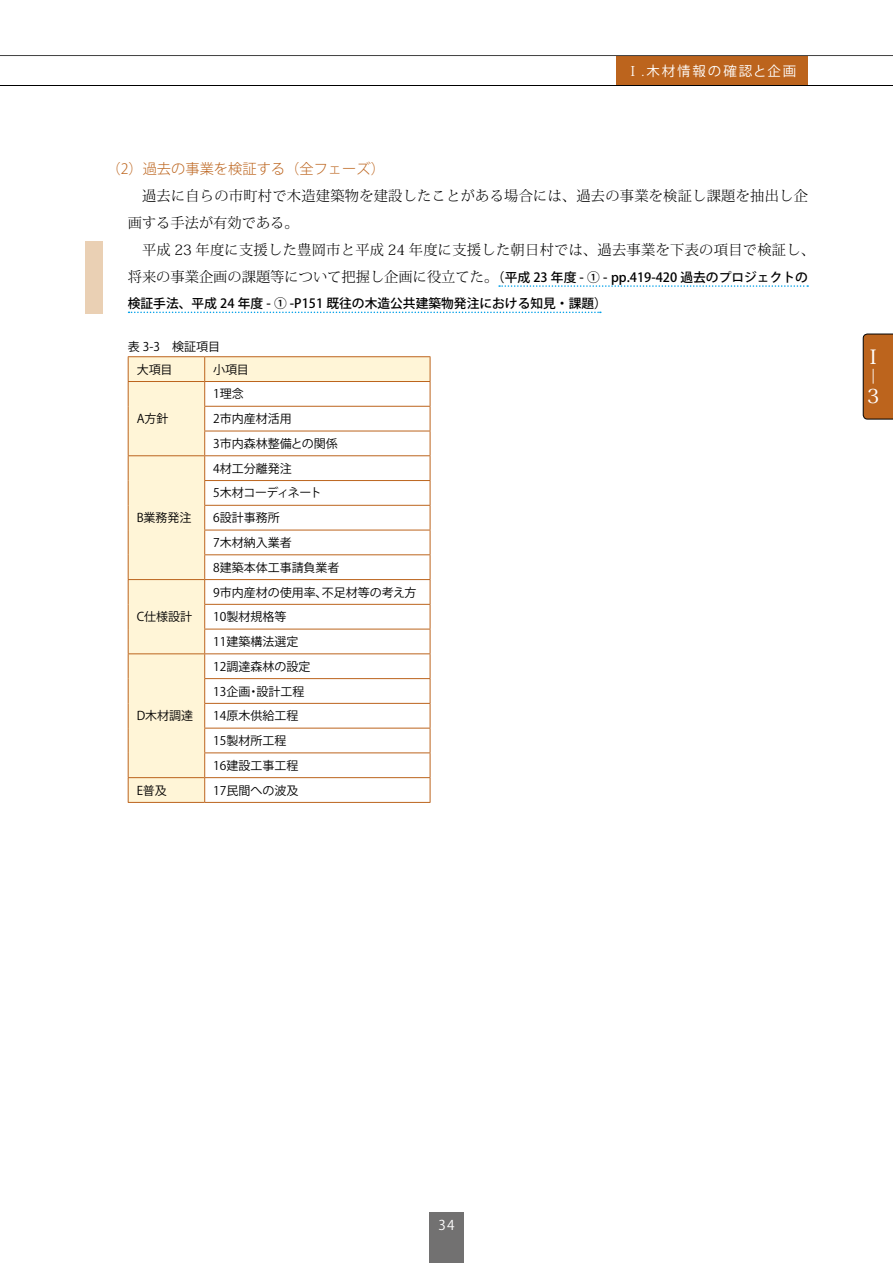
<style>
.page{position:relative;width:893px;height:1263px;background:#fff}
.page>*{position:absolute;margin:0;border:0;box-sizing:border-box;transform-origin:0 0}
.t1{font:500 19.5px "Koz Min Pro";color:#fff}
.t2{font:300 14.25px/27px "Koz Min Pro";letter-spacing:.015em;color:#000}
.t3{font:300 14.25px "Koz Go Pro";color:#bc641d}
.t4{font:13.5px "Koz Go Pro";letter-spacing:.14em;color:#fff}
.t5{font:500 12.75px/26.2px "Koz Go Pro";color:#000}
.t6{font:12px/24.8px "Koz Go Pro";color:#000}
.s1{font-family:"Koz Min Pro"}
.s2{font-family:"Koz Min Pro";font-weight:300;font-size:14.25px}
</style>
<div class="page">
<div style="left:429px;top:1212px;width:34px;height:51px;background:#727171"></div>
<div style="left:617px;top:56px;width:191px;height:29px;background:#bc641d"></div>
<hr style="left:0;top:55px;width:893px;height:1px;background:#000">
<hr style="left:0;top:85px;width:893px;height:1px;background:#000">
<div style="left:863px;top:334px;width:30px;height:85px;background:#bc641d"></div>
<svg style="left:499px;top:285px;width:309px;height:2px"></svg>
<svg style="left:129px;top:312px;width:472px;height:1px"></svg>
<div style="left:129px;top:357px;width:301px;height:445px;background:#fff5d7"></div>
<svg style="left:205px;top:382px;width:225px;height:420px"></svg>
<hr style="left:204px;top:406px;width:226px;height:1px;background:#bc641d">
<hr style="left:204px;top:431px;width:226px;height:1px;background:#bc641d">
<hr style="left:128px;top:455px;width:77px;height:1px;background:#bc641d">
<hr style="left:205px;top:455px;width:225px;height:1px;background:#bc641d">
<hr style="left:204px;top:480px;width:226px;height:1px;background:#bc641d">
<hr style="left:204px;top:505px;width:226px;height:1px;background:#bc641d">
<hr style="left:204px;top:530px;width:226px;height:1px;background:#bc641d">
<hr style="left:204px;top:554px;width:226px;height:1px;background:#bc641d">
<hr style="left:128px;top:579px;width:77px;height:1px;background:#bc641d">
<hr style="left:205px;top:579px;width:225px;height:1px;background:#bc641d">
<hr style="left:204px;top:604px;width:226px;height:1px;background:#bc641d">
<hr style="left:204px;top:629px;width:226px;height:1px;background:#bc641d">
<hr style="left:128px;top:653px;width:77px;height:1px;background:#bc641d">
<hr style="left:205px;top:653px;width:225px;height:1px;background:#bc641d">
<hr style="left:204px;top:678px;width:226px;height:1px;background:#bc641d">
<hr style="left:204px;top:703px;width:226px;height:1px;background:#bc641d">
<hr style="left:204px;top:728px;width:226px;height:1px;background:#bc641d">
<hr style="left:204px;top:752px;width:226px;height:1px;background:#bc641d">
<hr style="left:128px;top:777px;width:77px;height:1px;background:#bc641d">
<hr style="left:205px;top:777px;width:225px;height:1px;background:#bc641d">
<svg style="left:204px;top:357px;width:1px;height:445px"></svg>
<hr style="left:128px;top:802px;width:77px;height:1px;background:#bc641d">
<hr style="left:205px;top:802px;width:225px;height:1px;background:#bc641d">
<hr style="left:128px;top:356px;width:77px;height:1px;background:#bc641d">
<svg style="left:128px;top:357px;width:1px;height:445px"></svg>
<hr style="left:205px;top:356px;width:225px;height:1px;background:#bc641d">
<svg style="left:430px;top:357px;width:1px;height:445px"></svg>
<hr style="left:128px;top:381px;width:77px;height:1px;background:#bc641d">
<hr style="left:205px;top:381px;width:225px;height:1px;background:#bc641d">
<div style="left:85px;top:241px;width:17px;height:73px;background:#ead0b4"></div>
<p class="t4" style="left:626px;top:62px;width:172px"><span class="s1">Ⅰ.</span>木材情報の確認と企画</p>
<p class="t3" style="left:106px;top:160px;width:280px">（2）過去の事業を検証する（全フェーズ）</p>
<p class="t2" style="left:128px;top:182px;width:682px;text-indent:14px">過去に自らの市町村で木造建築物を建設したことがある場合には、過去の事業を検証し課題を抽出し企画する手法が有効である。</p>
<p class="t2" style="left:142px;top:236px;width:674px">平成 23 年度に支援した豊岡市と平成 24 年度に支援した朝日村では、過去事業を下表の項目で検証し、</p>
<p class="t5" style="left:128px;top:264px;width:682px"><span class="s2">将来の事業企画の課題等について把握し企画に役立てた。</span>（平成 23 年度 - ① - pp.419-420 過去のプロジェクトの検証手法、平成 24 年度 - ① -P151 既往の木造公共建築物発注における知見・課題）</p>
<p class="t6" style="left:137px;top:335px;width:85px;line-height:23px;text-indent:-9px">表 3-3　検証項目大項目</p>
<p class="t6" style="left:213px;top:357px;width:37px">小項目</p>
<p class="t6" style="left:137px;top:407px;width:33px">A方針</p>
<p class="t6" style="left:137px;top:506px;width:56px">B業務発注</p>
<p class="t6" style="left:137px;top:605px;width:57px">C仕様設計</p>
<p class="t6" style="left:137px;top:704px;width:58px">D木材調達</p>
<p class="t6" style="left:213px;top:382px;width:126px">1理念<br>2市内産材活用<br>3市内森林整備との関係</p>
<p class="t6" style="left:213px;top:456px;width:128px">4材工分離発注<br>5木材コーディネート<br>6設計事務所<br>7木材納入業者<br>8建築本体工事請負業者</p>
<p class="t6" style="left:213px;top:580px;width:205px">9市内産材の使用率、不足材等の考え方<br>10製材規格等<br>11建築構法選定</p>
<p class="t6" style="left:213px;top:654px;width:99px">12調達森林の設定<br>13企画・設計工程<br>14原木供給工程<br>15製材所工程<br>16建設工事工程</p>
<p class="t6" style="left:137px;top:778px;width:32px">E普及</p>
<p class="t6" style="left:213px;top:778px;width:87px">17民間への波及</p>
<h1 class="t1" style="left:863px;top:343px;width:14px">Ⅰ</h1>
<h1 class="t1" style="left:859px;top:386px;width:19px;rotate:-90deg">－</h1>
<h1 class="t1" style="left:863px;top:382px;width:16px">３</h1>
<p class="t4" style="left:438px;top:1217px;width:18px">34</p>
</div>
